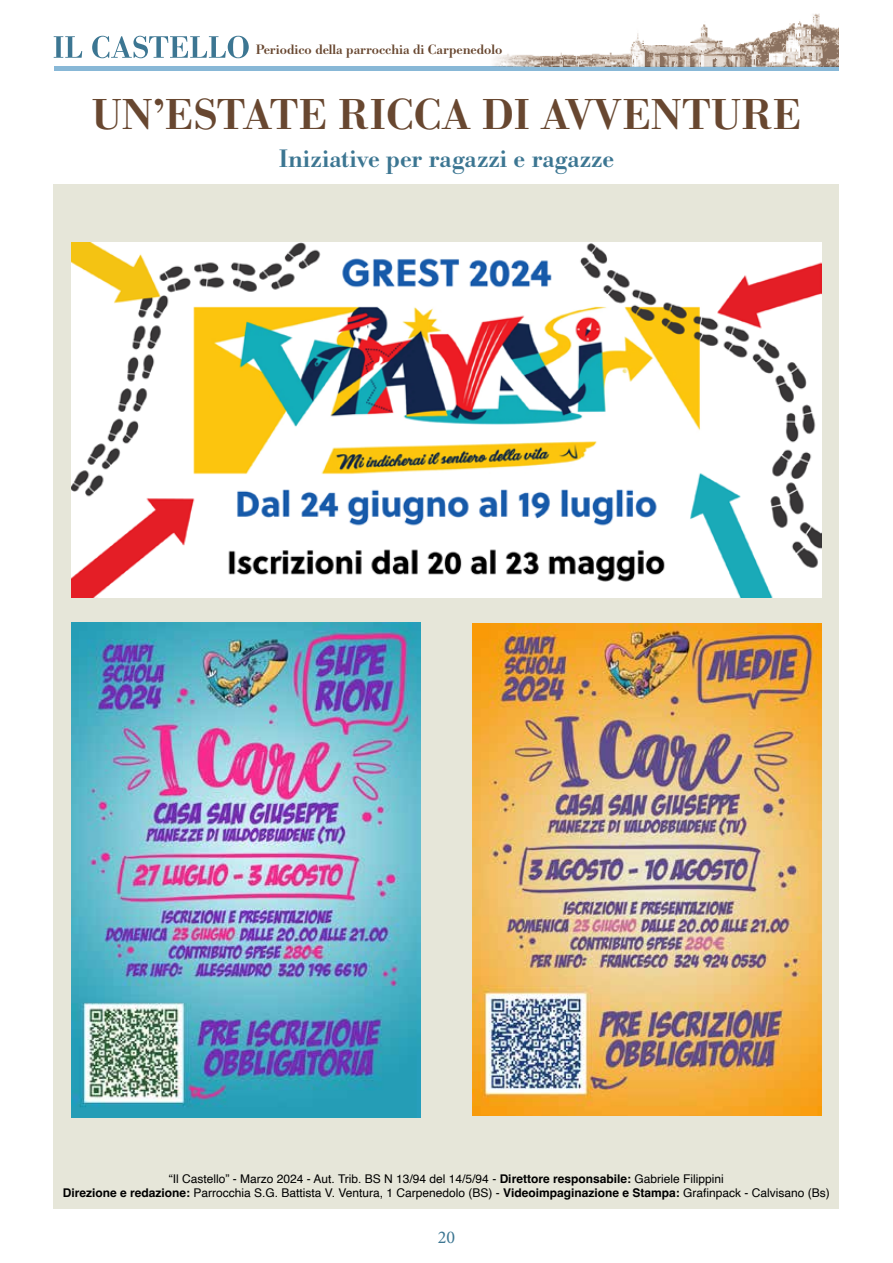
<style>
.page{position:relative;width:893px;height:1263px;background:#fff}
.page>*{position:absolute;margin:0;border:0;box-sizing:border-box;transform-origin:0 0}
.t1{font:500 45px "Bodoni URW";color:#684730}
.t2{font:500 26.25px "Bodoni URW";color:#3c7692}
.t3{font:18px "Minion Pro";color:#3c7692}
.t4{font:500 14.1px "Bodoni URW";color:#684730}
.t5{font:12px/14.4px "Helvetica";color:#000;text-align:center}
.s1{font-weight:700}
</style>
<div class="page">
<div style="left:54px;top:66px;width:785px;height:5px;background:#88b8d7"></div>
<img style="left:494px;top:13px;width:345px;height:54px">
<svg style="left:54px;top:36px;width:195px;height:22px"></svg>
<div style="left:54px;top:185px;width:785px;height:1024px;background:#e6e6d9"></div>
<img style="left:71px;top:243px;width:750px;height:354px">
<img style="left:71px;top:623px;width:349px;height:494px">
<img style="left:473px;top:624px;width:349px;height:492px">
<p class="t4" style="left:256px;top:41px;width:248px">Periodico della parrocchia di Carpenedolo</p>
<h1 class="t1" style="left:92px;top:87px;width:711px">UN’ESTATE RICCA DI AVVENTURE</h1>
<h2 class="t2" style="left:279px;top:143px;width:337px">Iniziative per ragazzi e ragazze</h2>
<p class="t5" style="left:63px;top:1172px;width:768px">“Il Castello” - Marzo 2024 - Aut. Trib. BS N 13/94 del 14/5/94 - <span class="s1">Direttore responsabile:</span> Gabriele Filippini<br><span class="s1">Direzione e redazione:</span> Parrocchia S.G. Battista V. Ventura, 1 Carpenedolo (BS) - <span class="s1">Videoimpaginazione e Stampa:</span> Grafinpack - Calvisano (Bs)</p>
<h3 class="t3" style="left:438px;top:1225px;width:19px">20</h3>
</div>
